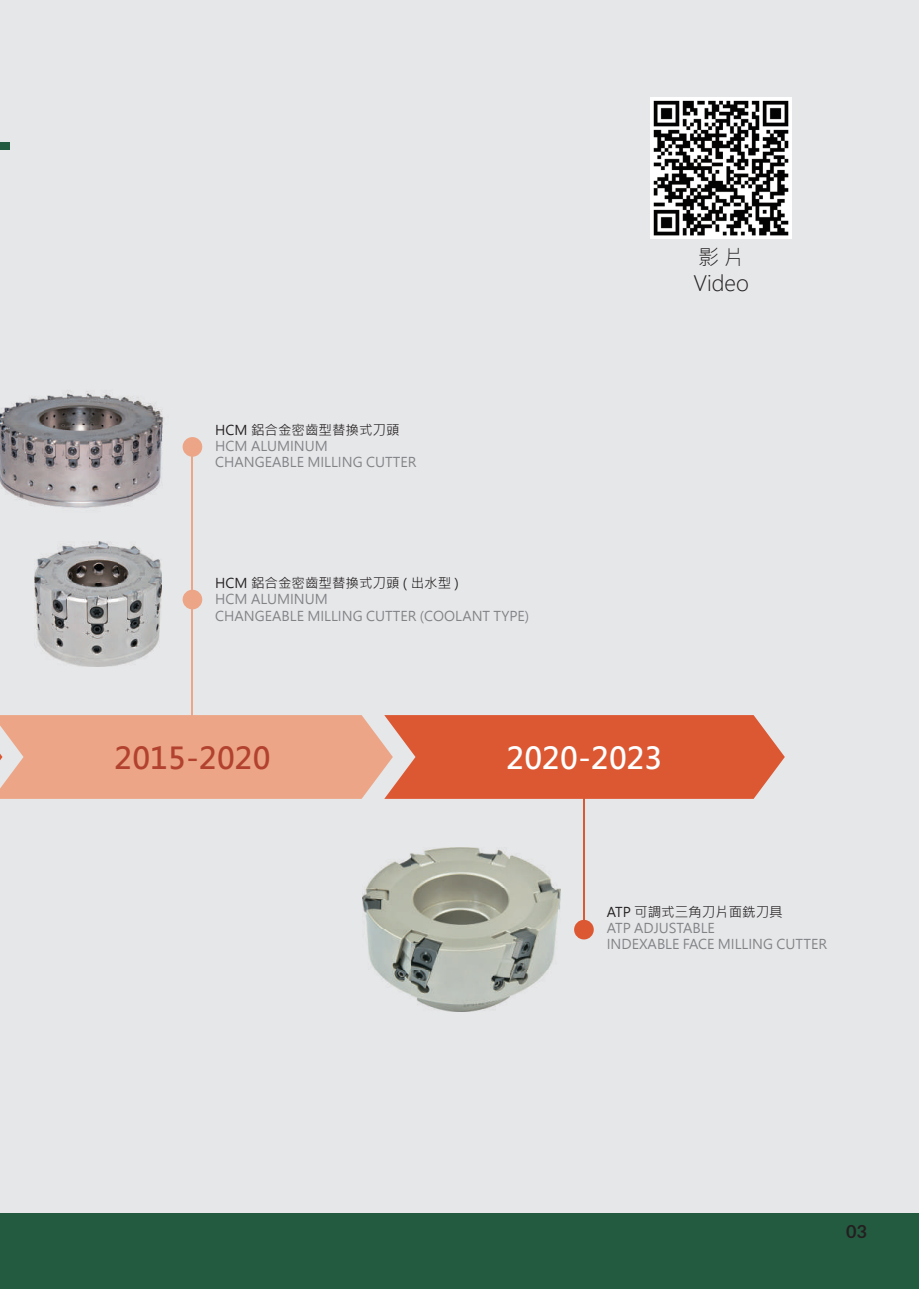
<style>
.page{position:relative;width:919px;height:1289px;background:#fff}
.page>*{position:absolute;margin:0;border:0;box-sizing:border-box;transform-origin:0 0}
.t1{font:700 30px "Microsoft Jheng Hei";color:#b2422f}
.t2{font:700 30px "Microsoft Jheng Hei";color:#fff}
.t3{font:300 21px/25.2px "Microsoft Jheng Hei";color:#231f20}
.t4{font:700 18px "Lato";color:#231f20}
.t5{font:13.5px/16.2px "Microsoft Jheng Hei";color:#808285}
.t6{font:13.5px "Microsoft Jheng Hei";color:#231f20}
</style>
<div class="page">
<div style="left:0;top:0;width:918px;height:1241px;background:#e6e7e9"></div>
<div style="left:0;top:1213px;width:918px;height:75px;background:#235b40"></div>
<hr style="left:192px;top:454px;width:1px;height:300px;background:#eca687">
<svg style="left:0;top:715px;width:784px;height:83px;background:#e48565"></svg>
<div style="left:0;top:142px;width:9px;height:8px;background:#235b40"></div>
<div style="left:574px;top:919px;width:19px;height:20px;background:#dc5833;border-radius:50%"></div>
<div style="left:182px;top:437px;width:20px;height:19px;background:#eca687;border-radius:50%"></div>
<div style="left:182px;top:589px;width:20px;height:20px;background:#eca687;border-radius:50%"></div>
<hr style="left:583px;top:790px;width:1px;height:139px;background:#dc5833">
<img style="left:34px;top:542px;width:127px;height:124px">
<img style="left:0;top:391px;width:164px;height:117px">
<img style="left:362px;top:847px;width:198px;height:164px">
<img style="left:651px;top:98px;width:140px;height:140px">
<h2 class="t3" style="left:693px;top:245px;width:57px">影片<br>Video</h2>
<p class="t6" style="left:215px;top:421px;width:186px">HCM 鋁合金密齒型替換式刀頭</p>
<p class="t5" style="left:215px;top:438px;width:203px">HCM ALUMINUM<br>CHANGEABLE MILLING CUTTER</p>
<p class="t6" style="left:215px;top:575px;width:245px">HCM 鋁合金密齒型替換式刀頭 ( 出水型 )</p>
<p class="t5" style="left:215px;top:591px;width:315px">HCM ALUMINUM<br>CHANGEABLE MILLING CUTTER (COOLANT TYPE)</p>
<h1 class="t1" style="left:114px;top:738px;width:158px">2015-2020</h1>
<h1 class="t2" style="left:506px;top:738px;width:158px">2020-2023</h1>
<p class="t6" style="left:606px;top:903px;width:177px">ATP 可調式三角刀片面銑刀具</p>
<p class="t5" style="left:606px;top:919px;width:222px">ATP ADJUSTABLE<br>INDEXABLE FACE MILLING CUTTER</p>
<h3 class="t4" style="left:846px;top:1220px;width:22px">03</h3>
</div>
